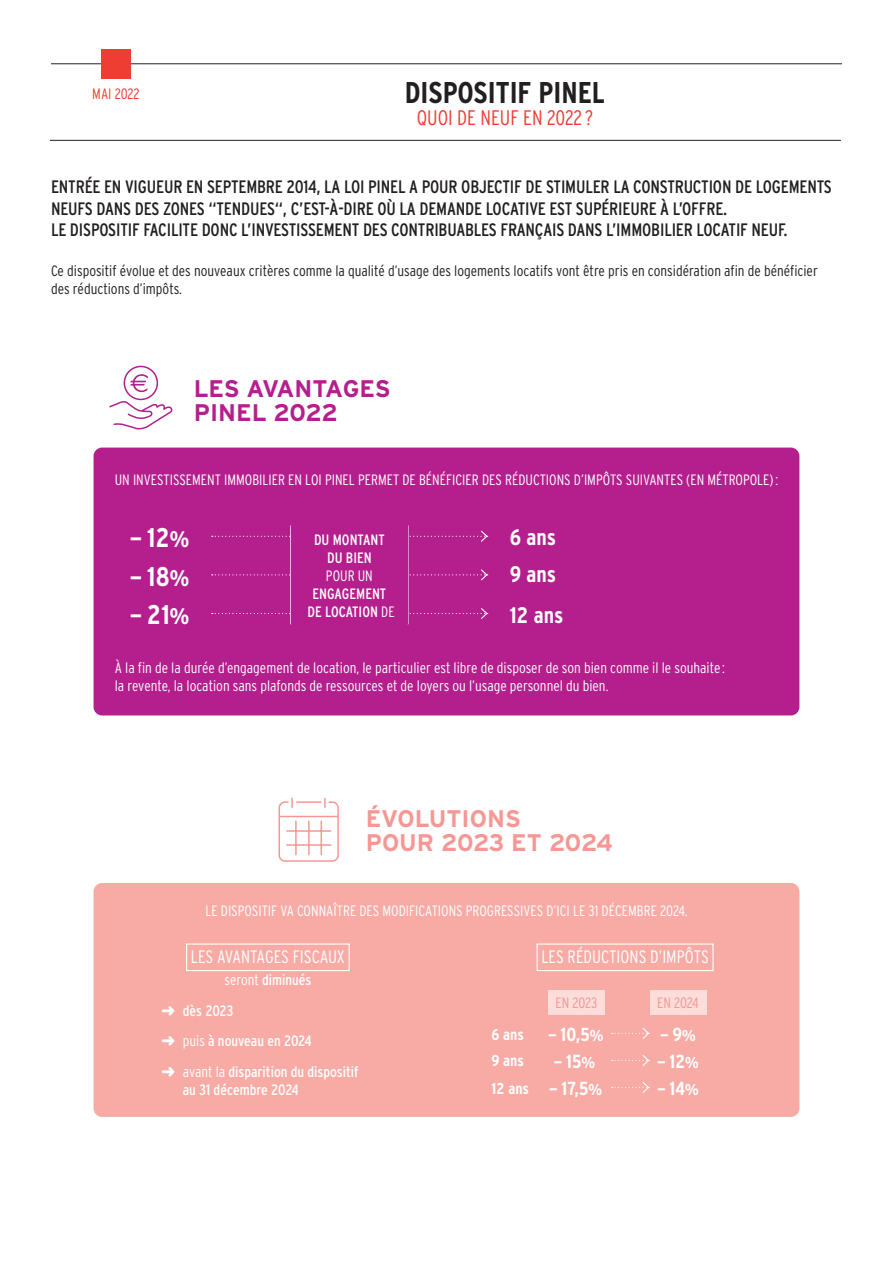
<style>
.page{position:relative;width:893px;height:1263px;background:#fff}
.page>*{position:absolute;margin:0;border:0;box-sizing:border-box;transform-origin:0 0}
.t1{font:700 30px "Interstate Condensed";color:#231f20}
.t2{font:700 24px/24px "Interstate";color:#f59795}
.t3{font:700 24px/24px "Interstate";letter-spacing:-.015em;color:#b41e8d}
.t4{font:700 22.5px/36.8px "Interstate Condensed";color:#fff}
.t5{font:300 21px "Interstate Condensed";color:#ee3e34}
.t6{font:700 18.9px "Interstate Condensed";color:#fff}
.t7{font:18px/21.6px "Interstate Condensed";letter-spacing:-.01em;color:#231f20}
.t8{font:300 18px "Interstate Condensed";color:#fff}
.t9{font:700 15.75px/25.8px "Interstate Condensed";color:#fff}
.t10{font:300 15px/18px "Interstate Condensed";color:#fff}
.t11{font:300 15px/18px "Interstate Condensed";color:#231f20}
.t12{font:15px/30.8px "Interstate Condensed";color:#fff;text-align:center}
.t13{font:300 15px "Interstate Condensed";letter-spacing:-.01em;color:#f59795}
.t14{font:300 15px "Interstate Condensed";letter-spacing:-.01em;color:#ee3e34}
.s1{font-size:27px}
.s2{font-weight:300}
.s3{font-size:15.75px}
.s4{font-size:18.9px}
</style>
<div class="page">
<hr style="left:51px;top:63px;width:791px;height:1px;background:#231f20">
<hr style="left:50px;top:140px;width:791px;height:1px;background:#231f20">
<div style="left:101px;top:49px;width:30px;height:30px;background:#ee3e34"></div>
<div style="left:94px;top:448px;width:705px;height:267px;background:#b41e8d;border-radius:9px"></div>
<svg style="left:212px;top:530px;width:276px;height:12px"></svg>
<svg style="left:212px;top:569px;width:276px;height:12px"></svg>
<svg style="left:212px;top:608px;width:276px;height:11px"></svg>
<hr style="left:290px;top:525px;width:1px;height:99px;background:#fff">
<hr style="left:408px;top:525px;width:1px;height:99px;background:#fff">
<div style="left:291px;top:525px;width:117px;height:99px;background:#b41e8d"></div>
<div style="left:94px;top:883px;width:705px;height:234px;background:#f8aaa5;border-radius:9px"></div>
<svg style="left:612px;top:1028px;width:38px;height:11px"></svg>
<svg style="left:612px;top:1055px;width:38px;height:11px"></svg>
<svg style="left:612px;top:1082px;width:38px;height:11px"></svg>
<div style="left:548px;top:990px;width:57px;height:25px;background:#fcddd9"></div>
<div style="left:650px;top:990px;width:56px;height:25px;background:#fcddd9"></div>
<svg style="left:278px;top:797px;width:61px;height:65px"></svg>
<hr style="left:279px;top:816px;width:59px;height:1px;background:#f59795">
<hr style="left:287px;top:830px;width:44px;height:2px;background:#f59795">
<hr style="left:287px;top:844px;width:44px;height:2px;background:#f59795">
<hr style="left:295px;top:821px;width:2px;height:34px;background:#f59795">
<hr style="left:308px;top:821px;width:2px;height:34px;background:#f59795">
<hr style="left:321px;top:821px;width:1px;height:34px;background:#f59795">
<svg style="left:109px;top:365px;width:64px;height:65px"></svg>
<div style="left:186px;top:943px;width:164px;height:28px;border:1px solid #fff"></div>
<div style="left:537px;top:943px;width:177px;height:28px;border:1px solid #fff"></div>
<p class="t14" style="left:92px;top:85px;width:49px">MAI 2022</p>
<h1 class="t1" style="left:405px;top:76px;width:202px">DISPOSITIF PINEL</h1>
<h3 class="t5" style="left:417px;top:106px;width:178px">QUOI DE NEUF EN 2022 ?</h3>
<p class="t7" style="left:51px;top:176px;width:782px">ENTRÉE EN VIGUEUR EN SEPTEMBRE 2014, LA LOI PINEL A POUR OBJECTIF DE STIMULER LA CONSTRUCTION DE LOGEMENTS<br>NEUFS DANS DES ZONES “TENDUES“, C’EST-À-DIRE OÙ LA DEMANDE LOCATIVE EST SUPÉRIEURE À L’OFFRE.<br>LE DISPOSITIF FACILITE DONC L’INVESTISSEMENT DES CONTRIBUABLES FRANÇAIS DANS L’IMMOBILIER LOCATIF NEUF.</p>
<p class="t11" style="left:51px;top:261px;width:768px">Ce dispositif évolue et des nouveaux critères comme la qualité d’usage des logements locatifs vont être pris en considération afin de bénéficier des réductions d’impôts.</p>
<h2 class="t3" style="left:194px;top:377px;width:198px">LES AVANTAGES<br>PINEL 2022</h2>
<p class="t10" style="left:115px;top:471px;width:665px">UN INVESTISSEMENT IMMOBILIER EN LOI PINEL PERMET DE BÉNÉFICIER DES RÉDUCTIONS D’IMPÔTS SUIVANTES (EN MÉTROPOLE):</p>
<h3 class="t4" style="left:130px;top:521px;width:61px">— <span class="s1">12</span>%</h3>
<h3 class="t4" style="left:130px;top:559px;width:61px">— <span class="s1">18</span>%</h3>
<h3 class="t4" style="left:130px;top:598px;width:61px">— <span class="s1">21</span>%</h3>
<p class="t10" style="left:115px;top:659px;width:612px">À la fin de la durée d’engagement de location, le particulier est libre de disposer de son bien comme il le souhaite : la revente, la location sans plafonds de ressources et de loyers ou l’usage personnel du bien.</p>
<h3 class="t4" style="left:510px;top:519px;width:48px">6 ans<br>9 ans</h3>
<h3 class="t4" style="left:510px;top:596px;width:55px">12 ans</h3>
<p class="t12" style="left:314px;top:530px;width:72px;line-height:18px">DU MONTANT<br>DU BIEN</p>
<p class="t10" style="left:326px;top:566px;width:48px">POUR UN</p>
<p class="t12" style="left:307px;top:584px;width:89px;line-height:18px">ENGAGEMENT<br>DE LOCATION <span class="s2">DE</span></p>
<h2 class="t2" style="left:366px;top:807px;width:249px">ÉVOLUTIONS<br>POUR 2023 ET 2024</h2>
<p class="t10" style="left:205px;top:902px;width:484px">LE DISPOSITIF VA CONNAÎTRE DES MODIFICATIONS PROGRESSIVES D’ICI LE 31 DÉCEMBRE 2024.</p>
<p class="t8" style="left:191px;top:946px;width:155px">LES AVANTAGES FISCAUX</p>
<p class="t12" style="left:162px;top:964px;width:198px;text-align:left;text-indent:63px"><span class="s2">seront</span> diminués<br>➜ dès 2023<br>➜ <span class="s2">puis</span> à nouveau en 2024<br>➜ <span class="s2">avant la</span> disparition du dispositif</p>
<p class="t12" style="left:183px;top:1074px;width:117px">au 31 décembre 2024</p>
<p class="t9" style="left:492px;top:1022px;width:34px">6 ans<br>9 ans</p>
<p class="t9" style="left:492px;top:1076px;width:39px">12 ans</p>
<p class="t8" style="left:541px;top:946px;width:169px">LES RÉDUCTIONS D’IMPÔTS</p>
<p class="t13" style="left:555px;top:995px;width:44px">EN 2023</p>
<p class="t6" style="left:548px;top:1024px;width:57px"><span class="s3">—</span> 10,5<span class="s3">%</span></p>
<p class="t9" style="left:554px;top:1049px;width:43px">— <span class="s4">15</span>%</p>
<p class="t6" style="left:549px;top:1078px;width:54px"><span class="s3">—</span> 17,5<span class="s3">%</span></p>
<p class="t13" style="left:657px;top:995px;width:43px">EN 2024</p>
<p class="t9" style="left:660px;top:1022px;width:37px">— <span class="s4">9</span>%</p>
<p class="t9" style="left:657px;top:1049px;width:43px">— <span class="s4">12</span>%</p>
<p class="t9" style="left:657px;top:1076px;width:43px">— <span class="s4">14</span>%</p>
</div>
